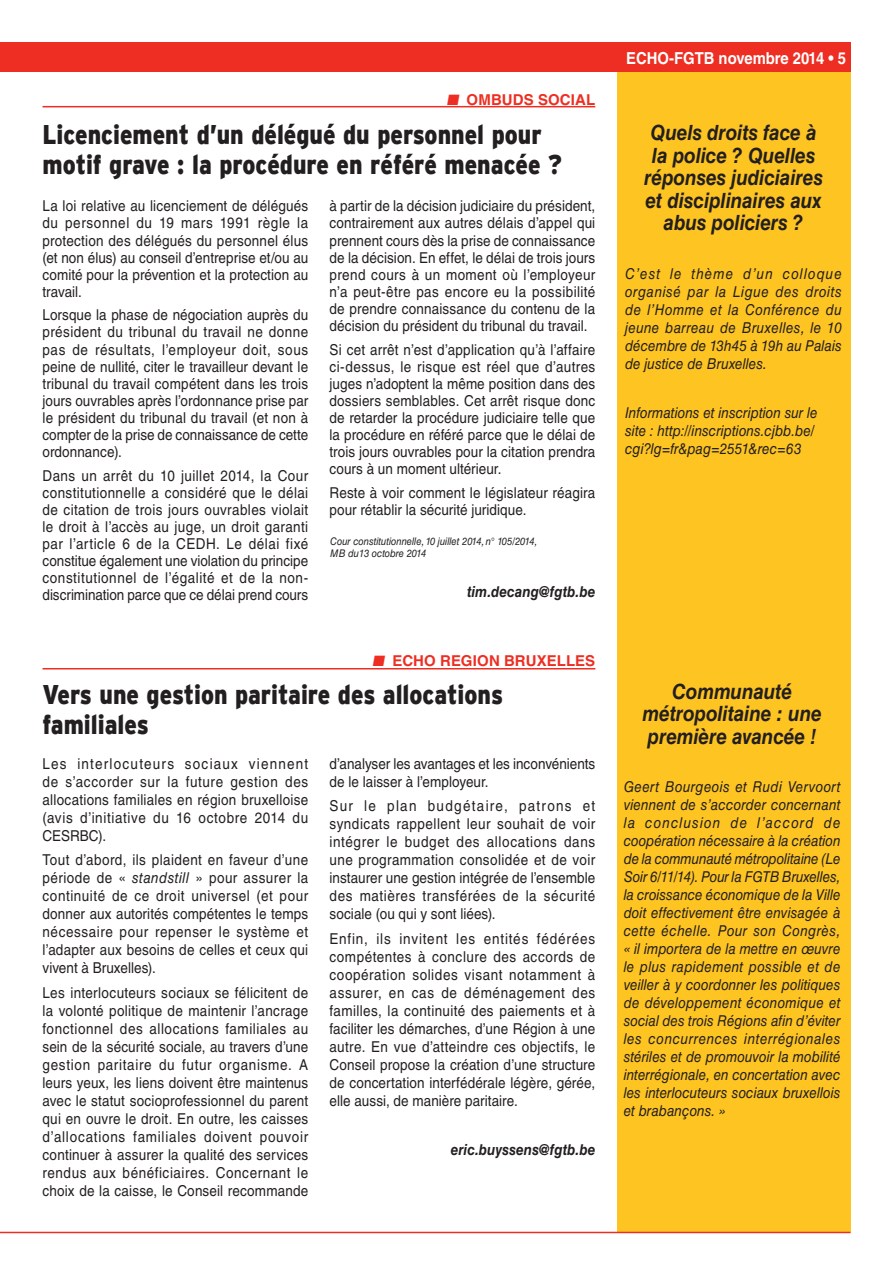
<style>
.page{position:relative;width:893px;height:1263px;background:#fff}
.page>*{position:absolute;margin:0;border:0;box-sizing:border-box;transform-origin:0 0}
.TITEL_18_20{font:900 27px/30px "Interstate";color:#231f20;scale:.85 1}
.KADERTEKST_10_12{font:italic 700 21px/22.5px "Helvetica LT Std";letter-spacing:-.005em;color:#231f20;text-align:center;scale:.9 1}
.t1{font:700 16.5px "Helvetica LT Std";color:#fff;scale:.9 1}
.BODY_ECHO_10_12{font:15px/18px "Helvetica LT Std";letter-spacing:.005em;color:#231f20;text-align:justify;scale:.9 1}
.KADERTEKST_10_12-2{font:italic 15px/18px "Helvetica LT Std";color:#231f20;text-align:justify;scale:.9 1}
.BODY_ECHO_10_12-2{font:italic 700 15px "Helvetica LT Std";letter-spacing:.005em;color:#231f20;scale:.9 1}
.t2{font:700 15px "Helvetica LT Std";letter-spacing:.005em;color:#ee2e22}
.voetnoot{font:italic 10.5px "Helvetica LT Std";color:#231f20;scale:.9 1}
.s1{font-style:italic}
</style>
<div class="page">
<div style="left:0;top:43px;width:850px;height:29px;background:#ee2e22"></div>
<div style="left:617px;top:72px;width:233px;height:1161px;background:#fec422"></div>
<hr style="left:0;top:1232px;width:850px;height:1px;background:#ee2e22">
<hr style="left:43px;top:106px;width:552px;height:1px;background:#ee2e22">
<hr style="left:43px;top:668px;width:552px;height:1px;background:#ee2e22">
<p class="t2" style="left:447px;top:90px;width:150px">■ OMBUDS SOCIAL</p>
<p class="TITEL_18_20" style="left:43px;top:120px;width:613px">Licenciement d’un délégué du personnel pour motif grave : la procédure en référé menacée ?</p>
<p class="BODY_ECHO_10_12" style="left:43px;top:197px;width:297px;line-height:17.1px">La loi relative au licenciement de délégués du personnel du 19 mars 1991 règle la protection des délégués du personnel élus (et non élus) au conseil d’entreprise et/ou au comité pour la prévention et la protection au travail.</p>
<p class="BODY_ECHO_10_12" style="left:43px;top:306px;width:297px;line-height:17.1px">Lorsque la phase de négociation auprès du président du tribunal du travail ne donne pas de résultats, l’employeur doit, sous peine de nullité, citer le travailleur devant le tribunal du travail compétent dans les trois jours ouvrables après l’ordonnance prise par le président du tribunal du travail (et non à compter de la prise de connaissance de cette ordonnance).</p>
<p class="BODY_ECHO_10_12" style="left:43px;top:467px;width:297px;line-height:17.1px">Dans un arrêt du 10 juillet 2014, la Cour constitutionnelle a considéré que le délai de citation de trois jours ouvrables violait le droit à l’accès au juge, un droit garanti par l’article 6 de la CEDH. Le délai fixé constitue également une violation du principe constitutionnel de l’égalité et de la non&shy;discrimination parce que ce délai prend cours</p>
<p class="BODY_ECHO_10_12" style="left:330px;top:197px;width:297px;line-height:17.1px">à partir de la décision judiciaire du président, contrairement aux autres délais d’appel qui prennent cours dès la prise de connaissance de la décision. En effet, le délai de trois jours prend cours à un moment où l’employeur n’a peut-être pas encore eu la possibilité de prendre connaissance du contenu de la décision du président du tribunal du travail.</p>
<p class="BODY_ECHO_10_12" style="left:330px;top:341px;width:297px;line-height:17.1px">Si cet arrêt n’est d’application qu’à l’affaire ci-dessus, le risque est réel que d’autres juges n’adoptent la même position dans des dossiers semblables. Cet arrêt risque donc de retarder la procédure judiciaire telle que la procédure en référé parce que le délai de trois jours ouvrables pour la citation prendra cours à un moment ultérieur.</p>
<p class="BODY_ECHO_10_12" style="left:330px;top:484px;width:297px;line-height:17.1px">Reste à voir comment le législateur réagira pour rétablir la sécurité juridique.</p>
<p class="voetnoot" style="left:330px;top:535px;width:232px">Cour constitutionnelle, 10 juillet 2014, n° 105/2014,</p>
<p class="voetnoot" style="left:330px;top:547px;width:108px">MB du13 octobre 2014</p>
<p class="BODY_ECHO_10_12-2" style="left:467px;top:582px;width:144px">tim.decang@fgtb.be</p>
<p class="t2" style="left:373px;top:651px;width:224px">■ ECHO REGION BRUXELLES</p>
<p class="TITEL_18_20" style="left:43px;top:679px;width:543px">Vers une gestion paritaire des allocations familiales</p>
<p class="BODY_ECHO_10_12" style="left:43px;top:755px;width:297px">Les interlocuteurs sociaux viennent de s’accorder sur la future gestion des allocations familiales en région bruxelloise (avis d’initiative du 16 octobre 2014 du CESRBC).</p>
<p class="BODY_ECHO_10_12" style="left:43px;top:851px;width:297px">Tout d’abord, ils plaident en faveur d’une période de « <span class="s1">standstill</span> » pour assurer la continuité de ce droit universel (et pour donner aux autorités compétentes le temps nécessaire pour repenser le système et l’adapter aux besoins de celles et ceux qui vivent à Bruxelles).</p>
<p class="BODY_ECHO_10_12" style="left:43px;top:983px;width:297px">Les interlocuteurs sociaux se félicitent de la volonté politique de maintenir l’ancrage fonctionnel des allocations familiales au sein de la sécurité sociale, au travers d’une gestion paritaire du futur organisme. A leurs yeux, les liens doivent être maintenus avec le statut socioprofessionnel du parent qui en ouvre le droit. En outre, les caisses d’allocations familiales doivent pouvoir continuer à assurer la qualité des services rendus aux bénéficiaires. Concernant le choix de la caisse, le Conseil recommande</p>
<p class="BODY_ECHO_10_12" style="left:330px;top:755px;width:297px">d’analyser les avantages et les inconvénients de le laisser à l’employeur.</p>
<p class="BODY_ECHO_10_12" style="left:330px;top:797px;width:297px">Sur le plan budgétaire, patrons et syndicats rappellent leur souhait de voir intégrer le budget des allocations dans une programmation consolidée et de voir instaurer une gestion intégrée de l’ensemble des matières transférées de la sécurité sociale (ou qui y sont liées).</p>
<p class="BODY_ECHO_10_12" style="left:330px;top:929px;width:297px">Enfin, ils invitent les entités fédérées compétentes à conclure des accords de coopération solides visant notamment à assurer, en cas de déménagement des familles, la continuité des paiements et à faciliter les démarches, d’une Région à une autre. En vue d’atteindre ces objectifs, le Conseil propose la création d’une structure de concertation interfédérale légère, gérée, elle aussi, de manière paritaire.</p>
<p class="BODY_ECHO_10_12-2" style="left:451px;top:1140px;width:162px">eric.buyssens@fgtb.be</p>
<p class="t1" style="left:626px;top:48px;width:246px">ECHO-FGTB novembre 2014 • 5</p>
<p class="KADERTEKST_10_12" style="left:644px;top:121px;width:200px">Quels droits face à la police ? Quelles réponses judiciaires et disciplinaires aux abus policiers ?</p>
<p class="KADERTEKST_10_12-2" style="left:625px;top:265px;width:242px">C’est le thème d’un colloque organisé par la Ligue des droits de l’Homme et la Conférence du jeune barreau de Bruxelles, le 10 décembre de 13h45 à 19h au Palais de justice de Bruxelles.</p>
<p class="KADERTEKST_10_12-2" style="left:625px;top:403px;width:216px;text-align:left">Informations et inscription sur le site : http://inscriptions.cjbb.be/ cgi?lg=fr&amp;pag=2551&amp;rec=63</p>
<p class="KADERTEKST_10_12" style="left:642px;top:680px;width:201px">Communauté métropolitaine : une première avancée !</p>
<p class="KADERTEKST_10_12-2" style="left:624px;top:778px;width:242px">Geert Bourgeois et Rudi Vervoort viennent de s’accorder concernant la conclusion de l’accord de coopération nécessaire à la création de la communauté métropolitaine (Le Soir 6/11/14). Pour la FGTB Bruxelles, la croissance économique de la Ville doit effectivement être envisagée à cette échelle. Pour son Congrès, « il importera de la mettre en œuvre le plus rapidement possible et de veiller à y coordonner les politiques de développement économique et social des trois Régions afin d’éviter les concurrences interrégionales stériles et de promouvoir la mobilité interrégionale, en concertation avec les interlocuteurs sociaux bruxellois et brabançons. »</p>
</div>
